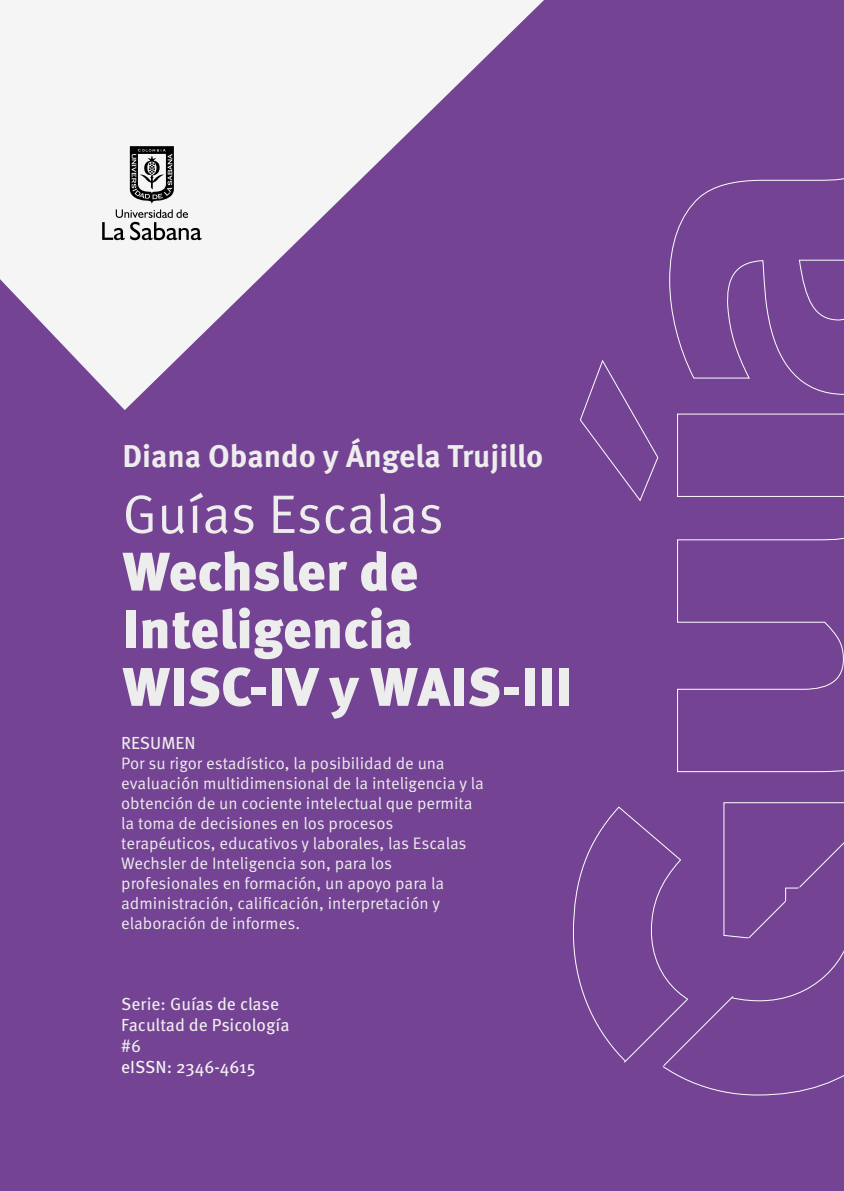
<style>
.page{position:relative;width:844px;height:1191px;background:#fff}
.page>*{position:absolute;margin:0;border:0;box-sizing:border-box;transform-origin:0 0}
.t1{font:900 54.25px/57.6px "Meta Pro";color:#ededed}
.t2{font:54.25px "Meta Pro";letter-spacing:-.005em;color:#ededed}
.t3{font:700 31.5px "Meta Pro";color:#ededed}
.t4{font:17.5px/21px "Meta Pro";color:#ededed}
.t5{font:17.5px "Meta Pro";letter-spacing:-.01em;color:#f5f5f5}
.t6{font:16.62px/19.9px "Meta Pro";color:#ededed}
</style>
<div class="page">
<div style="left:0;top:0;width:843px;height:1191px;background:#744393"></div>
<svg style="left:0;top:0;width:544px;height:410px;fill:#f5f5f5"></svg>
<svg style="left:102px;top:146px;width:99px;height:94px;background:#bfbfbf"></svg>
<svg style="left:573px;top:802px;width:270px;height:294px"></svg>
<svg style="left:677px;top:538px;width:166px;height:234px"></svg>
<svg style="left:580px;top:360px;width:263px;height:141px"></svg>
<svg style="left:669px;top:178px;width:174px;height:217px"></svg>
<svg style="left:748px;top:900px;width:38px;height:38px"></svg>
<svg style="left:798px;top:803px;width:45px;height:85px"></svg>
<svg style="left:623px;top:995px;width:110px;height:71px"></svg>
<h2 class="t3" style="left:122px;top:436px;width:422px">Diana Obando y Ángela Trujillo</h2>
<h1 class="t2" style="left:122px;top:480px;width:323px">Guías Escalas</h1>
<h1 class="t1" style="left:122px;top:544px;width:451px">Wechsler de<br>Inteligencia<br>WISC-IV y WAIS-III</h1>
<p class="t4" style="left:121px;top:733px;width:76px">RESUMEN</p>
<p class="t6" style="left:121px;top:754px;width:364px">Por su rigor estadístico, la posibilidad de una evaluación multidimensional de la inteligencia y la obtención de un cociente intelectual que permita la toma de decisiones en los procesos terapéuticos, educativos y laborales, las Escalas Wechsler de Inteligencia son, para los profesionales en formación, un apoyo para la administración, calificación, interpretación y elaboración de informes.</p>
<p class="t4" style="left:121px;top:994px;width:170px">Serie: Guías de clase<br>Facultad de Psicología #6</p>
<p class="t5" style="left:121px;top:1056px;width:136px">eISSN: 2346-4615</p>
</div>
